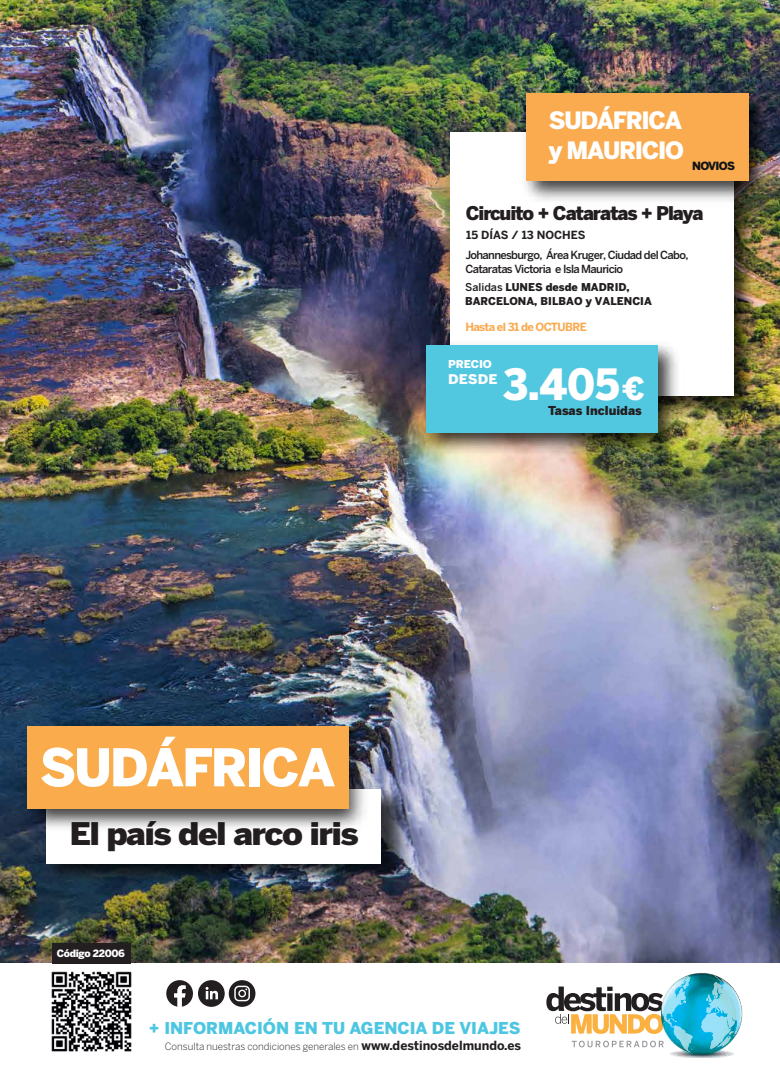
<style>
.page{position:relative;width:780px;height:1088px;background:#fff}
.page>*{position:absolute;margin:0;border:0;box-sizing:border-box;transform-origin:0 0}
.t1{font:900 51.5px "Benton Sans";letter-spacing:-.04em;color:#fff}
.t2{font:900 42.75px "Benton Sans";color:#fff;scale:.92 1}
.t3{font:900 30.88px "Benton Sans";letter-spacing:-.045em;color:#231f20;scale:1.09 1}
.t4{font:900 23.75px/30px "Benton Sans";letter-spacing:-.055em;color:#fff}
.t5{font:900 18.75px "Benton Sans";letter-spacing:-.06em;color:#231f20}
.t6{font:900 16.25px "Benton Sans";color:#4dc6e1}
.t7{font:900 13.25px "Benton Sans";color:#fff;scale:1.05 1}
.t8{font:900 12.25px "Benton Sans";color:#231f20}
.t9{font:700 11.25px "Benton Sans";letter-spacing:-.06em;color:#f9aa4f}
.t10{font:900 11.25px "Benton Sans";letter-spacing:-.06em;color:#111416}
.t11{font:500 11.12px/13.4px "Benton Sans";letter-spacing:-.06em;color:#231f20}
.t12{font:700 11.12px "Benton Sans";color:#231f20}
.t13{font:900 10.75px/14.4px "Benton Sans";color:#231f20}
.t14{font:900 10.75px "Benton Sans";letter-spacing:-.02em;color:#fff;scale:1.05 1}
.t15{font:300 10px "Benton Sans";color:#231f20}
.t16{font:900 10px "Benton Sans";letter-spacing:-.03em;color:#fff}
.s1{font-weight:500}
.s2{font-size:31.25px}
.s3{font-weight:700;font-size:12.5px}
</style>
<div class="page">
<img style="left:0;top:0;width:780px;height:963px">
<img style="left:670px;top:973px;width:73px;height:84px">
<svg style="left:546px;top:974px;width:195px;height:78px"></svg>
<img style="left:440px;top:122px;width:322px;height:301px">
<div style="left:450px;top:132px;width:284px;height:264px;background:#fff"></div>
<img style="left:516px;top:84px;width:260px;height:125px">
<div style="left:526px;top:94px;width:223px;height:87px;background:#faab4f"></div>
<img style="left:415px;top:335px;width:270px;height:125px">
<div style="left:426px;top:345px;width:231px;height:88px;background:#52c7e0"></div>
<img style="left:36px;top:779px;width:381px;height:113px">
<div style="left:46px;top:789px;width:335px;height:75px;background:#fff"></div>
<img style="left:17px;top:716px;width:358px;height:120px">
<div style="left:27px;top:726px;width:321px;height:82px;background:#faac4d"></div>
<div style="left:52px;top:943px;width:79px;height:20px;background:#231f20"></div>
<div style="left:198px;top:980px;width:27px;height:27px;background:#231f20;border-radius:50%"></div>
<svg style="left:205px;top:987px;width:13px;height:12px"></svg>
<div style="left:229px;top:980px;width:26px;height:27px;background:#231f20;border-radius:50%"></div>
<svg style="left:234px;top:985px;width:16px;height:16px"></svg>
<svg style="left:166px;top:980px;width:27px;height:27px"></svg>
<img style="left:51px;top:971px;width:81px;height:81px">
<h3 class="t4" style="left:549px;top:105px;width:136px">SUDÁFRICA y MAURICIO</h3>
<p class="t10" style="left:692px;top:159px;width:44px">NOVIOS</p>
<h3 class="t5" style="left:465px;top:202px;width:239px">Circuito + Cataratas + Playa</h3>
<p class="t12" style="left:466px;top:228px;width:121px">15 DÍAS / 13 NOCHES</p>
<p class="t11" style="left:465px;top:248px;width:224px">Johannesburgo, Área Kruger, Ciudad del Cabo,<br>Cataratas Victoria e Isla Mauricio</p>
<p class="t13" style="left:465px;top:279px;width:188px"><span class="s1">Salidas</span> LUNES desde MADRID,<br>BARCELONA, BILBAO y VALENCIA</p>
<p class="t9" style="left:465px;top:320px;width:123px">Hasta el 31 de OCTUBRE</p>
<p class="t14" style="left:448px;top:358px;width:43px">PRECIO</p>
<p class="t7" style="left:448px;top:371px;width:48px">DESDE</p>
<h2 class="t2" style="left:503px;top:359px;width:156px">3.405<span class="s2">€</span></h2>
<p class="t8" style="left:548px;top:403px;width:95px">Tasas Incluidas</p>
<h1 class="t1" style="left:40px;top:737px;width:297px">SUDÁFRICA</h1>
<h3 class="t3" style="left:69px;top:815px;width:267px">El país del arco iris</h3>
<p class="t16" style="left:57px;top:947px;width:70px">Código 22006</p>
<h3 class="t6" style="left:149px;top:1018px;width:373px">+ INFORMACIÓN EN TU AGENCIA DE VIAJES</h3>
<p class="t15" style="left:165px;top:1040px;width:357px">Consulta nuestras condiciones generales en <span class="s3">www.destinosdelmundo.es</span></p>
</div>
